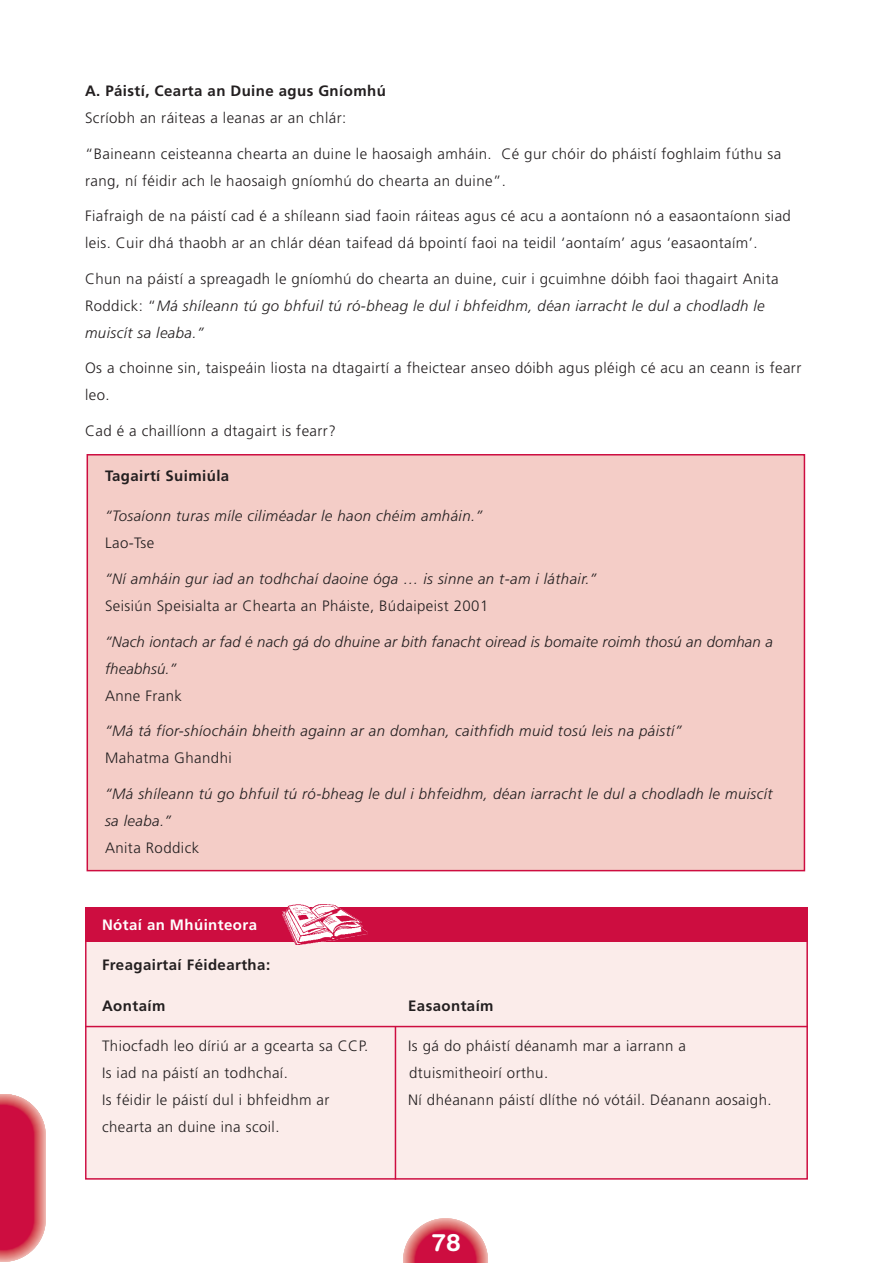
<style>
.page{position:relative;width:893px;height:1263px;background:#fff}
.page>*{position:absolute;margin:0;border:0;box-sizing:border-box;transform-origin:0 0}
.t1{font:700 24px "Helvetica Rounded";color:#fff}
.t2{font:300 15px/27px "Frutiger";letter-spacing:.03em;color:#231f20}
.t3{font:italic 300 15px/27px "Frutiger";letter-spacing:.03em;color:#231f20}
.t4{font:italic 300 15px/27px "Frutiger";letter-spacing:.01em;color:#231f20}
.t5{font:700 15px "Frutiger";letter-spacing:.03em;color:#231f20}
.t6{font:700 15px "Frutiger";letter-spacing:.03em;color:#fff}
.s1{font-style:italic}
</style>
<div class="page">
<div style="left:87px;top:909px;width:719px;height:269px;background:#fbecea"></div>
<div style="left:85px;top:907px;width:723px;height:34px;background:#cd0d40"></div>
<svg style="left:403px;top:1218px;width:85px;height:45px"></svg>
<svg style="left:0;top:1094px;width:46px;height:168px;background:#d74564"></svg>
<div style="left:88px;top:455px;width:716px;height:415px;background:#f4cdc7"></div>
<div style="left:87px;top:454px;width:718px;height:417px;border:2px solid #cd0d40"></div>
<hr style="left:85px;top:1026px;width:723px;height:1px;background:#cd0d40">
<hr style="left:395px;top:1026px;width:1px;height:153px;background:#cd0d40">
<img style="left:283px;top:905px;width:85px;height:39px">
<p class="t5" style="left:85px;top:85px;width:302px">A. Páistí, Cearta an Duine agus Gníomhú</p>
<p class="t2" style="left:85px;top:106px;width:263px">Scríobh an ráiteas a leanas ar an chlár:</p>
<p class="t2" style="left:85px;top:141px;width:698px">“Baineann ceisteanna chearta an duine le haosaigh amháin. Cé gur chóir do pháistí foghlaim fúthu sa rang, ní féidir ach le haosaigh gníomhú do chearta an duine”.</p>
<p class="t2" style="left:85px;top:204px;width:707px">Fiafraigh de na páistí cad é a shíleann siad faoin ráiteas agus cé acu a aontaíonn nó a easaontaíonn siad leis. Cuir dhá thaobh ar an chlár déan taifead dá bpointí faoi na teidil ‘aontaím’ agus ‘easaontaím’.</p>
<p class="t2" style="left:85px;top:266px;width:695px">Chun na páistí a spreagadh le gníomhú do chearta an duine, cuir i gcuimhne dóibh faoi thagairt Anita<br>Roddick: “<span class="s1">Má shíleann tú go bhfuil tú ró-bheag le dul i bhfeidhm, déan iarracht le dul a chodladh le muiscít sa leaba.”</span></p>
<p class="t2" style="left:85px;top:356px;width:718px">Os a choinne sin, taispeáin liosta na dtagairtí a fheictear anseo dóibh agus pléigh cé acu an ceann is fearr leo.</p>
<p class="t2" style="left:85px;top:418px;width:252px">Cad é a chaillíonn a dtagairt is fearr?</p>
<p class="t5" style="left:105px;top:470px;width:126px">Tagairtí Suimiúla</p>
<p class="t3" style="left:105px;top:504px;width:379px">“Tosaíonn turas míle ciliméadar le haon chéim amháin.”</p>
<p class="t2" style="left:105px;top:531px;width:51px">Lao-Tse</p>
<p class="t3" style="left:105px;top:566px;width:493px">“Ní amháin gur iad an todhchaí daoine óga … is sinne an t-am i láthair.”</p>
<p class="t2" style="left:105px;top:593px;width:385px">Seisiún Speisialta ar Chearta an Pháiste, Búdaipeist 2001</p>
<p class="t4" style="left:105px;top:629px;width:669px">“Nach iontach ar fad é nach gá do dhuine ar bith fanacht oiread is bomaite roimh thosú an domhan a fheabhsú.”</p>
<p class="t2" style="left:105px;top:683px;width:79px">Anne Frank</p>
<p class="t3" style="left:105px;top:718px;width:578px">“Má tá fíor-shíocháin bheith againn ar an domhan, caithfidh muid tosú leis na páistí”</p>
<p class="t2" style="left:105px;top:745px;width:128px">Mahatma Ghandhi</p>
<p class="t3" style="left:105px;top:781px;width:669px">“Má shíleann tú go bhfuil tú ró-bheag le dul i bhfeidhm, déan iarracht le dul a chodladh le muiscít sa leaba.”</p>
<p class="t2" style="left:105px;top:835px;width:96px">Anita Roddick</p>
<p class="t6" style="left:102px;top:919px;width:157px">Nótaí an Mhúinteora</p>
<p class="t5" style="left:102px;top:959px;width:170px">Freagairtaí Féideartha:</p>
<p class="t5" style="left:102px;top:1000px;width:65px">Aontaím</p>
<p class="t5" style="left:408px;top:1000px;width:87px">Easaontaím</p>
<p class="t2" style="left:102px;top:1034px;width:268px">Thiocfadh leo díriú ar a gcearta sa CCP.</p>
<p class="t2" style="left:408px;top:1034px;width:279px">Is gá do pháistí déanamh mar a iarrann a</p>
<p class="t2" style="left:102px;top:1061px;width:187px">Is iad na páistí an todhchaí.</p>
<p class="t2" style="left:409px;top:1061px;width:141px">dtuismitheoirí orthu.</p>
<p class="t2" style="left:102px;top:1088px;width:229px">Is féidir le páistí dul i bhfeidhm ar</p>
<p class="t2" style="left:408px;top:1088px;width:365px">Ní dhéanann páistí dlíthe nó vótáil. Déanann aosaigh.</p>
<p class="t2" style="left:102px;top:1115px;width:179px">chearta an duine ina scoil.</p>
<h1 class="t1" style="left:432px;top:1233px;width:30px">78</h1>
</div>
